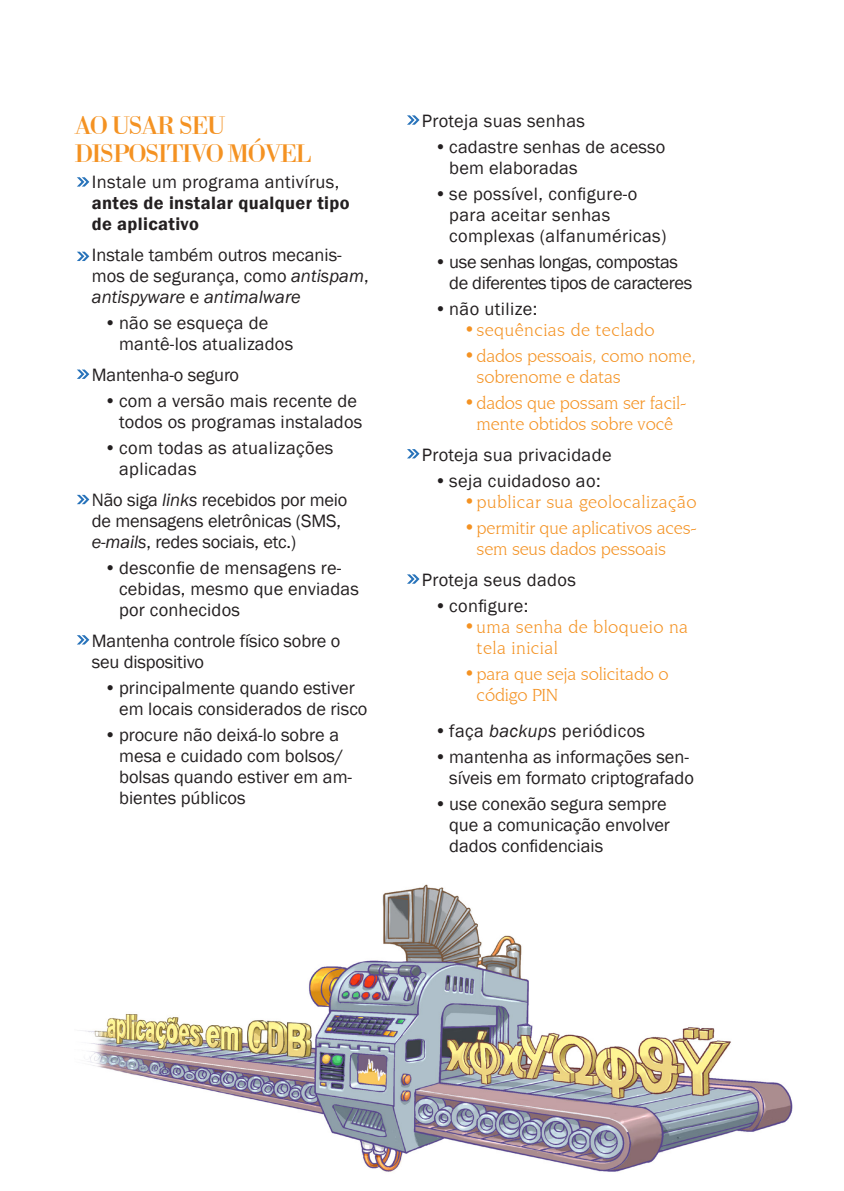
<style>
.page{position:relative;width:844px;height:1191px;background:#fff}
.page>*{position:absolute;margin:0;border:0;box-sizing:border-box;transform-origin:0 0}
.t1{font:26.25px/28px "Bodoni BT";letter-spacing:-.07em;color:#f49222}
.t2{font:18.38px/21px "Franklin Gothic";color:#231f20}
.t3{font:18.38px/21px "Franklin Gothic";letter-spacing:.02em;color:#231f20}
.t4{font:18.38px/21px "Novarese IT Cby BT";letter-spacing:-.01em;color:#f49222}
.t5{font:18.38px/21px "Novarese IT Cby BT";letter-spacing:.02em;color:#f49222}
.t6{font:600 18.38px/21px "Franklin Gothic";letter-spacing:.02em;color:#231f20}
.t7{font:18.38px/21px "Franklin Gothic";letter-spacing:-.02em;color:#231f20}
.s1{font-weight:400}
.s2{font-style:italic}
</style>
<div class="page">
<img style="left:80px;top:884px;width:713px;height:288px">
<svg style="left:77px;top:252px;width:12px;height:9px"></svg>
<svg style="left:77px;top:369px;width:12px;height:10px"></svg>
<svg style="left:77px;top:495px;width:12px;height:9px"></svg>
<svg style="left:77px;top:635px;width:12px;height:9px"></svg>
<svg style="left:407px;top:574px;width:12px;height:10px"></svg>
<svg style="left:77px;top:177px;width:12px;height:10px"></svg>
<svg style="left:407px;top:449px;width:12px;height:9px"></svg>
<svg style="left:407px;top:115px;width:12px;height:10px"></svg>
<p class="t1" style="left:74px;top:111px;width:238px">AO USAR SEU<br>DISPOSITIVO MÓVEL</p>
<p class="t6" style="left:92px;top:172px;width:259px"><span class="s1">Instale um programa antivírus, </span>antes de instalar qualquer tipo de aplicativo</p>
<p class="t2" style="left:92px;top:245px;width:278px">Instale também outros mecanis&shy;mos de segurança, como <span class="s2">antispam</span>, <span class="s2">antispyware</span> e <span class="s2">antimalware</span></p>
<p class="t2" style="left:119px;top:313px;width:175px;text-indent:-15px">•não se esqueça de mantê-los atualizados</p>
<p class="t2" style="left:92px;top:365px;width:149px">Mantenha-o seguro</p>
<p class="t2" style="left:104px;top:391px;width:259px;text-align:right">•com a versão mais recente de todos os programas instalados</p>
<p class="t3" style="left:119px;top:437px;width:216px;text-indent:-15px">•com todas as atualizações aplicadas</p>
<p class="t2" style="left:92px;top:489px;width:257px">Não siga <span class="s2">links</span> recebidos por meio de mensagens eletrônicas (SMS, <span class="s2">e-mails</span>, redes sociais, etc.)</p>
<p class="t2" style="left:119px;top:557px;width:241px;text-indent:-15px">•desconfie de mensagens re&shy;cebidas, mesmo que enviadas por conhecidos</p>
<p class="t2" style="left:92px;top:630px;width:250px">Mantenha controle físico sobre o seu dispositivo</p>
<p class="t2" style="left:119px;top:677px;width:250px;text-indent:-15px">•principalmente quando estiver em locais considerados de risco</p>
<p class="t2" style="left:119px;top:724px;width:234px;text-indent:-15px">•procure não deixá-lo sobre a mesa e cuidado com bolsos/ bolsas quando estiver em am&shy;bientes públicos</p>
<p class="t3" style="left:422px;top:111px;width:164px">Proteja suas senhas</p>
<p class="t2" style="left:449px;top:137px;width:218px;text-indent:-15px">•cadastre senhas de acesso bem elaboradas</p>
<p class="t3" style="left:449px;top:184px;width:218px;text-indent:-15px">•se possível, configure-o para aceitar senhas complexas (alfanuméricas)</p>
<p class="t7" style="left:449px;top:252px;width:244px;text-indent:-15px">• use senhas longas, compostas de diferentes tipos de caracteres</p>
<p class="t3" style="left:434px;top:299px;width:104px">•não utilize:</p>
<p class="t5" style="left:464px;top:319px;width:192px">•sequências de teclado</p>
<p class="t4" style="left:476px;top:345px;width:221px;text-indent:-12px">•dados pessoais, como nome, sobrenome e datas</p>
<p class="t4" style="left:464px;top:392px;width:224px;text-align:center">•dados que possam ser facil&shy;mente obtidos sobre você</p>
<p class="t3" style="left:422px;top:444px;width:191px">Proteja sua privacidade</p>
<p class="t3" style="left:434px;top:470px;width:168px">•seja cuidadoso ao:</p>
<p class="t5" style="left:464px;top:491px;width:234px">•publicar sua geolocalização</p>
<p class="t4" style="left:476px;top:517px;width:221px;text-indent:-12px">•permitir que aplicativos aces&shy;sem seus dados pessoais</p>
<p class="t3" style="left:422px;top:569px;width:155px">Proteja seus dados</p>
<p class="t3" style="left:434px;top:595px;width:95px">•configure:</p>
<p class="t5" style="left:476px;top:616px;width:213px;text-indent:-12px">•uma senha de bloqueio na tela inicial</p>
<p class="t4" style="left:476px;top:663px;width:193px;text-indent:-12px">•para que seja solicitado o código PIN</p>
<p class="t3" style="left:434px;top:720px;width:212px">•faça <span class="s2">backups</span> periódicos</p>
<p class="t2" style="left:434px;top:746px;width:261px;text-align:right">• mantenha as informações sen&shy;síveis em formato criptografado</p>
<p class="t2" style="left:449px;top:793px;width:222px;text-indent:-15px">•use conexão segura sempre que a comunicação envolver dados confidenciais</p>
</div>
